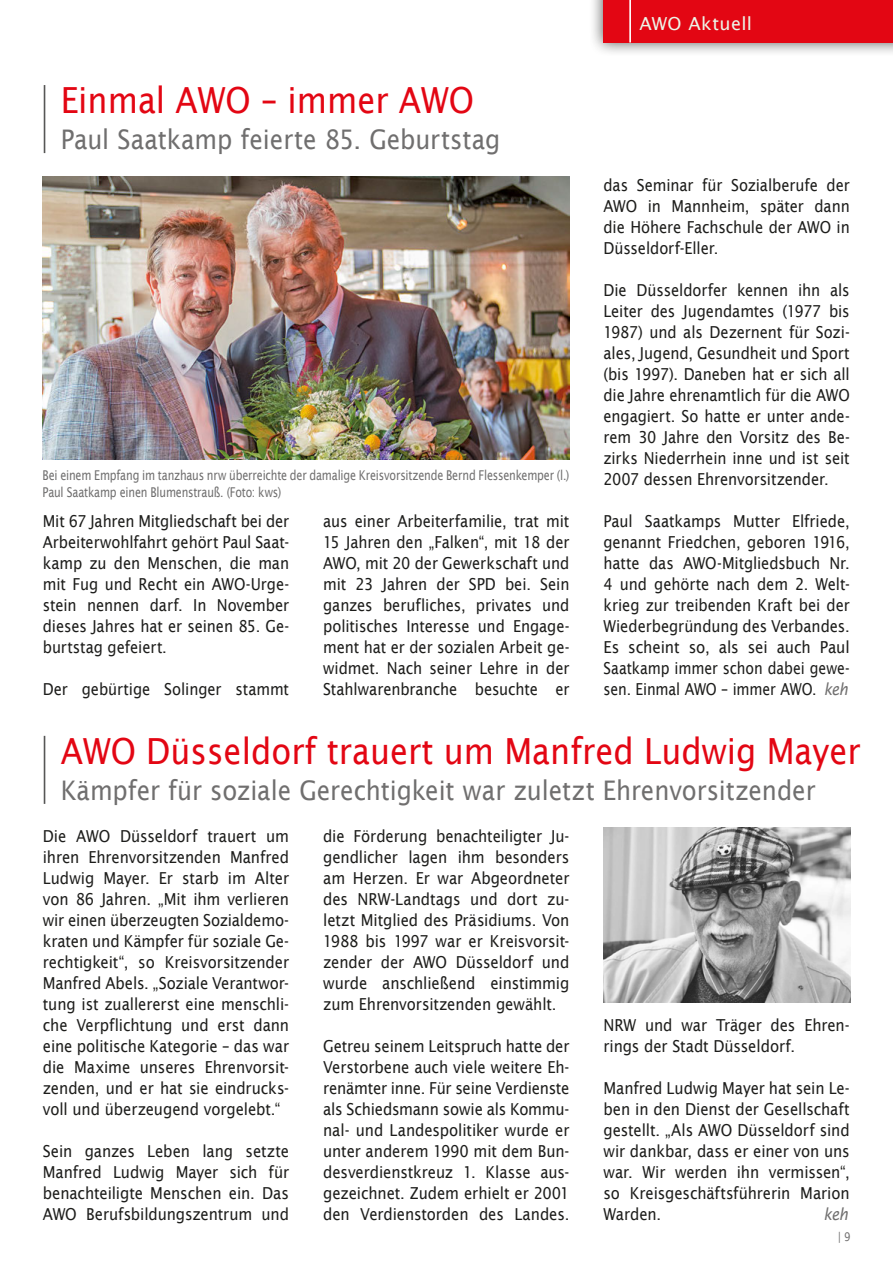
<style>
.page{position:relative;width:893px;height:1263px;background:#fff}
.page>*{position:absolute;margin:0;border:0;box-sizing:border-box;transform-origin:0 0}
.t1{font:36px "Lucida Sans";color:#e30613;scale:.9 1}
.t2{font:27px "Lucida Sans";letter-spacing:-.005em;color:#706f6f;scale:.9 1}
.t3{font:18px "Lucida Sans";letter-spacing:.02em;color:#ecf5e8}
.t4{font:16.5px/21px "Lucida Sans";letter-spacing:-.005em;color:#1d1d1b;text-align:justify;scale:.9 1}
.t5{font:16.5px/21px "Lucida Sans";letter-spacing:-.005em;color:#1d1d1b;text-align:justify;scale:.89 1}
.t6{font:italic 16.5px "Lucida Sans";color:#706f6f;scale:.9 1}
.t7{font:13.5px/16.5px "Lucida Sans";letter-spacing:-.015em;color:#706f6f;scale:.8 1}
.t8{font:12px "Lucida Sans";color:#706f6f;scale:.85 1}
.s1{font-style:italic;color:#706f6f}
</style>
<div class="page">
<hr style="left:44px;top:85px;width:1px;height:68px;background:#575756">
<hr style="left:44px;top:736px;width:1px;height:68px;background:#575756">
<img style="left:43px;top:176px;width:526px;height:284px">
<img style="left:603px;top:827px;width:247px;height:175px">
<div style="left:589px;top:0;width:304px;height:57px;background:#1d1d1b;opacity:.75"></div>
<div style="left:603px;top:0;width:290px;height:43px;background:#e30613"></div>
<hr style="left:629px;top:0;width:2px;height:43px;background:#fff">
<h1 class="t1" style="left:61px;top:79px;width:461px">Einmal AWO – immer AWO</h1>
<h2 class="t2" style="left:61px;top:124px;width:490px">Paul Saatkamp feierte 85. Geburtstag</h2>
<p class="t7" style="left:43px;top:467px;width:660px">Bei einem Empfang im tanzhaus nrw überreichte der damalige Kreisvorsitzende Bernd Flessenkemper (l.)<br>Paul Saatkamp einen Blumenstrauß. (Foto: kws)</p>
<p class="t5" style="left:43px;top:511px;width:278px">Mit 67 Jahren Mitgliedschaft bei der Arbeiterwohlfahrt gehört Paul Saat&shy;kamp zu den Menschen, die man mit Fug und Recht ein AWO-Urge&shy;stein nennen darf. In November dieses Jahres hat er seinen 85. Ge&shy;burtstag gefeiert.</p>
<p class="t5" style="left:43px;top:679px;width:278px">Der gebürtige Solinger stammt</p>
<p class="t5" style="left:323px;top:511px;width:278px">aus einer Arbeiterfamilie, trat mit 15 Jahren den „Falken“, mit 18 der AWO, mit 20 der Gewerkschaft und mit 23 Jahren der SPD bei. Sein ganzes berufliches, privates und politisches Interesse und Engage&shy;ment hat er der sozialen Arbeit ge&shy;widmet. Nach seiner Lehre in der Stahlwarenbranche besuchte er</p>
<p class="t3" style="left:639px;top:13px;width:114px">AWO Aktuell</p>
<p class="t5" style="left:603px;top:175px;width:278px">das Seminar für Sozialberufe der AWO in Mannheim, später dann die Höhere Fachschule der AWO in Düsseldorf-Eller.</p>
<p class="t5" style="left:603px;top:280px;width:278px">Die Düsseldorfer kennen ihn als Leiter des Jugendamtes (1977 bis 1987) und als Dezernent für Sozi&shy;ales, Jugend, Gesundheit und Sport (bis 1997). Daneben hat er sich all die Jahre ehrenamtlich für die AWO engagiert. So hatte er unter ande&shy;rem 30 Jahre den Vorsitz des Be&shy;zirks Niederrhein inne und ist seit 2007 dessen Ehrenvorsitzender.</p>
<p class="t5" style="left:603px;top:511px;width:278px">Paul Saatkamps Mutter Elfriede, genannt Friedchen, geboren 1916, hatte das AWO-Mitgliedsbuch Nr.<br>4 und gehörte nach dem 2. Welt&shy;krieg zur treibenden Kraft bei der Wiederbegründung des Verbandes.<br>Es scheint so, als sei auch Paul Saatkamp immer schon dabei gewe&shy;sen. Einmal AWO – immer AWO. <span class="s1">keh</span></p>
<h1 class="t1" style="left:61px;top:730px;width:890px">AWO Düsseldorf trauert um Manfred Ludwig Mayer</h1>
<h2 class="t2" style="left:61px;top:774px;width:840px">Kämpfer für soziale Gerechtigkeit war zuletzt Ehrenvorsitzender</h2>
<p class="t4" style="left:43px;top:825px;width:275px">Die AWO Düsseldorf trauert um ihren Ehrenvorsitzenden Manfred Ludwig Mayer. Er starb im Alter von 86 Jahren. „Mit ihm verlieren wir einen überzeugten Sozialdemo&shy;kraten und Kämpfer für soziale Ge&shy;rechtigkeit“, so Kreisvorsitzender Manfred Abels. „Soziale Verantwor&shy;tung ist zuallererst eine menschli&shy;che Verpflichtung und erst dann eine politische Kategorie – das war die Maxime unseres Ehrenvorsit&shy;zenden, und er hat sie eindrucks&shy;voll und überzeugend vorgelebt.“</p>
<p class="t4" style="left:43px;top:1140px;width:275px">Sein ganzes Leben lang setzte Manfred Ludwig Mayer sich für benachteiligte Menschen ein. Das AWO Berufsbildungszentrum und</p>
<p class="t4" style="left:323px;top:825px;width:275px">die Förderung benachteiligter Ju&shy;gendlicher lagen ihm besonders am Herzen. Er war Abgeordneter des NRW-Landtags und dort zu&shy;letzt Mitglied des Präsidiums. Von 1988 bis 1997 war er Kreisvorsit&shy;zender der AWO Düsseldorf und wurde anschließend einstimmig zum Ehrenvorsitzenden gewählt.</p>
<p class="t4" style="left:323px;top:1035px;width:275px">Getreu seinem Leitspruch hatte der Verstorbene auch viele weitere Eh&shy;renämter inne. Für seine Verdienste als Schiedsmann sowie als Kommu&shy;nal- und Landespolitiker wurde er unter anderem 1990 mit dem Bun&shy;desverdienstkreuz 1. Klasse aus&shy;gezeichnet. Zudem erhielt er 2001 den Verdienstorden des Landes.</p>
<p class="t4" style="left:603px;top:1014px;width:275px">NRW und war Träger des Ehren&shy;rings der Stadt Düsseldorf.</p>
<p class="t4" style="left:603px;top:1077px;width:275px">Manfred Ludwig Mayer hat sein Le&shy;ben in den Dienst der Gesellschaft gestellt. „Als AWO Düsseldorf sind wir dankbar, dass er einer von uns war. Wir werden ihn vermissen“, so Kreisgeschäftsführerin Marion Warden.</p>
<p class="t6" style="left:823px;top:1204px;width:29px">keh</p>
<p class="t8" style="left:838px;top:1230px;width:16px">| 9</p>
</div>
